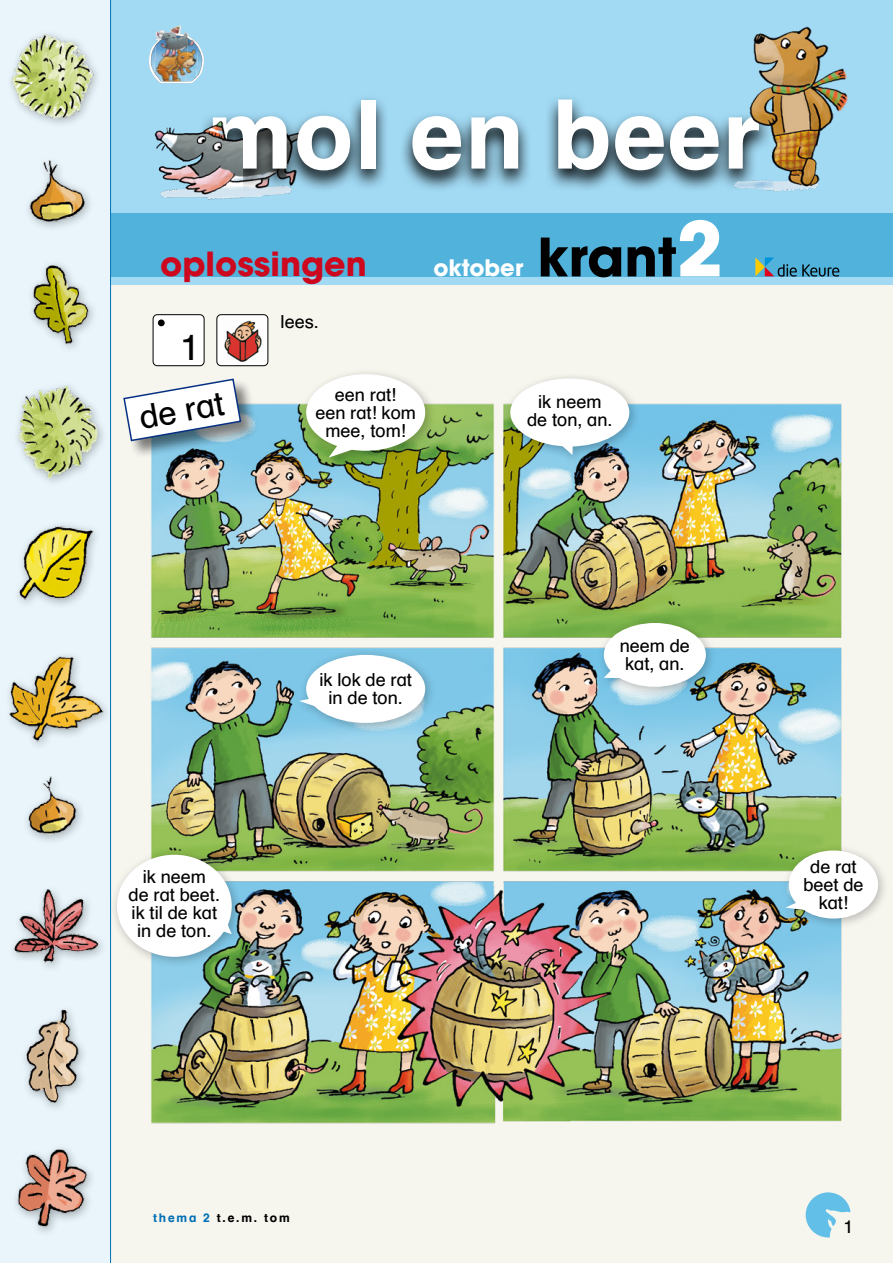
<style>
.page{position:relative;width:893px;height:1263px;background:#fff}
.page>*{position:absolute;margin:0;border:0;box-sizing:border-box;transform-origin:0 0}
.t1{font:700 96px "Schulbuch";letter-spacing:.015em;color:#fff}
.t2{font:700 52.5px "ITC Avant Garde Std";color:#000}
.t3{font:36px "Schulbuch Nord Normal";color:#000}
.t4{font:700 33px "ITC Avant Garde Std";color:#cd071e}
.t5{font:33px "Schulbuch";color:#000}
.t6{font:700 22.5px "ITC Avant Garde Std";color:#fff}
.t7{font:18px/18px "Schulbuch";color:#000;text-align:center}
.t8{font:700 12px "Schulbuch";letter-spacing:.15em;color:#000}
.s1{font-size:75px;color:#fff}
.s2{color:#006fb4}
</style>
<div class="page">
<div style="left:111px;top:285px;width:782px;height:978px;background:#f6f5ee"></div>
<svg style="left:806px;top:1192px;width:44px;height:45px;background:#9dd4ea"></svg>
<div style="left:111px;top:0;width:782px;height:285px;background:#a2daf4"></div>
<div style="left:111px;top:213px;width:782px;height:63px;background:#51b3db"></div>
<img style="left:243px;top:193px;width:47px;height:5px">
<svg style="left:243px;top:98px;width:487px;height:95px"></svg>
<img style="left:154px;top:115px;width:89px;height:85px">
<img style="left:730px;top:26px;width:118px;height:166px">
<div style="left:153px;top:315px;width:51px;height:51px;background:#fff;border-radius:4px"></div>
<div style="left:158px;top:319px;width:7px;height:7px;background:#000;border-radius:50%"></div>
<div style="left:153px;top:314px;width:51px;height:52px;border:1px solid #000;border-radius:4px"></div>
<div style="left:217px;top:315px;width:51px;height:51px;background:#fff;border-radius:4px"></div>
<img style="left:224px;top:320px;width:38px;height:42px">
<div style="left:216px;top:314px;width:52px;height:52px;border:1px solid #000;border-radius:4px"></div>
<img style="left:142px;top:395px;width:706px;height:734px">
<img style="left:0;top:0;width:110px;height:1263px">
<div style="left:123px;top:378px;width:136px;height:80px;background:#000;opacity:.5"></div>
<svg style="left:122px;top:378px;width:120px;height:64px"></svg>
<div style="left:299px;top:367px;width:137px;height:101px;background:#000;opacity:.25"></div>
<div style="left:306px;top:374px;width:119px;height:77px;background:#fff;border-radius:50%"></div>
<svg style="left:328px;top:442px;width:33px;height:16px"></svg>
<div style="left:503px;top:371px;width:138px;height:94px;background:#000;opacity:.25"></div>
<div style="left:510px;top:378px;width:119px;height:68px;background:#fff;border-radius:50%"></div>
<svg style="left:557px;top:445px;width:16px;height:10px"></svg>
<div style="left:597px;top:616px;width:120px;height:82px;background:#000;opacity:.25"></div>
<div style="left:604px;top:623px;width:102px;height:64px;background:#fff;border-radius:50%"></div>
<svg style="left:604px;top:665px;width:15px;height:13px"></svg>
<div style="left:294px;top:648px;width:143px;height:86px;background:#000;opacity:.25"></div>
<div style="left:306px;top:655px;width:119px;height:68px;background:#fff;border-radius:50%"></div>
<svg style="left:299px;top:696px;width:22px;height:15px"></svg>
<div style="left:110px;top:847px;width:133px;height:121px;background:#000;opacity:.25"></div>
<div style="left:117px;top:855px;width:115px;height:102px;background:#fff;border-radius:50%"></div>
<svg style="left:222px;top:912px;width:10px;height:22px"></svg>
<div style="left:780px;top:843px;width:109px;height:87px;background:#000;opacity:.25"></div>
<div style="left:789px;top:850px;width:89px;height:68px;background:#fff;border-radius:50%"></div>
<svg style="left:785px;top:899px;width:21px;height:12px"></svg>
<hr style="left:110px;top:0;width:1px;height:1263px;background:#006fb4">
<svg style="left:755px;top:257px;width:84px;height:20px"></svg>
<img style="left:149px;top:26px;width:56px;height:57px">
<img style="left:156px;top:36px;width:36px;height:9px">
<img style="left:154px;top:72px;width:42px;height:9px">
<h1 class="t1" style="left:207px;top:73px;width:555px">mol en beer</h1>
<h3 class="t4" style="left:160px;top:243px;width:208px">oplossingen</h3>
<h3 class="t3" style="left:180px;top:325px;width:22px">1</h3>
<p class="t7" style="left:281px;top:312px;width:40px">lees.</p>
<p class="t6" style="left:433px;top:253px;width:91px">oktober</p>
<h2 class="t2" style="left:537px;top:223px;width:187px">krant<span class="s1">2</span></h2>
<h3 class="t5" style="left:136px;top:397px;width:86px;rotate:-10deg">de rat</h3>
<p class="t7" style="left:315px;top:385px;width:102px">een rat!<br>een rat! kom mee, tom!</p>
<p class="t7" style="left:527px;top:392px;width:87px">ik neem de ton, an.</p>
<p class="t7" style="left:319px;top:671px;width:94px">ik lok de rat in de ton.</p>
<p class="t7" style="left:620px;top:637px;width:72px;text-align:left">neem de kat, an.</p>
<p class="t7" style="left:129px;top:867px;width:93px">ik neem<br>de rat beet. ik til de kat in de ton.</p>
<p class="t7" style="left:803px;top:857px;width:62px">de rat beet de kat!</p>
<p class="t8" style="left:153px;top:1210px;width:138px"><span class="s2">thema 2</span> t.e.m. tom</p>
<p class="t7" style="left:843px;top:1217px;width:12px">1</p>
</div>
